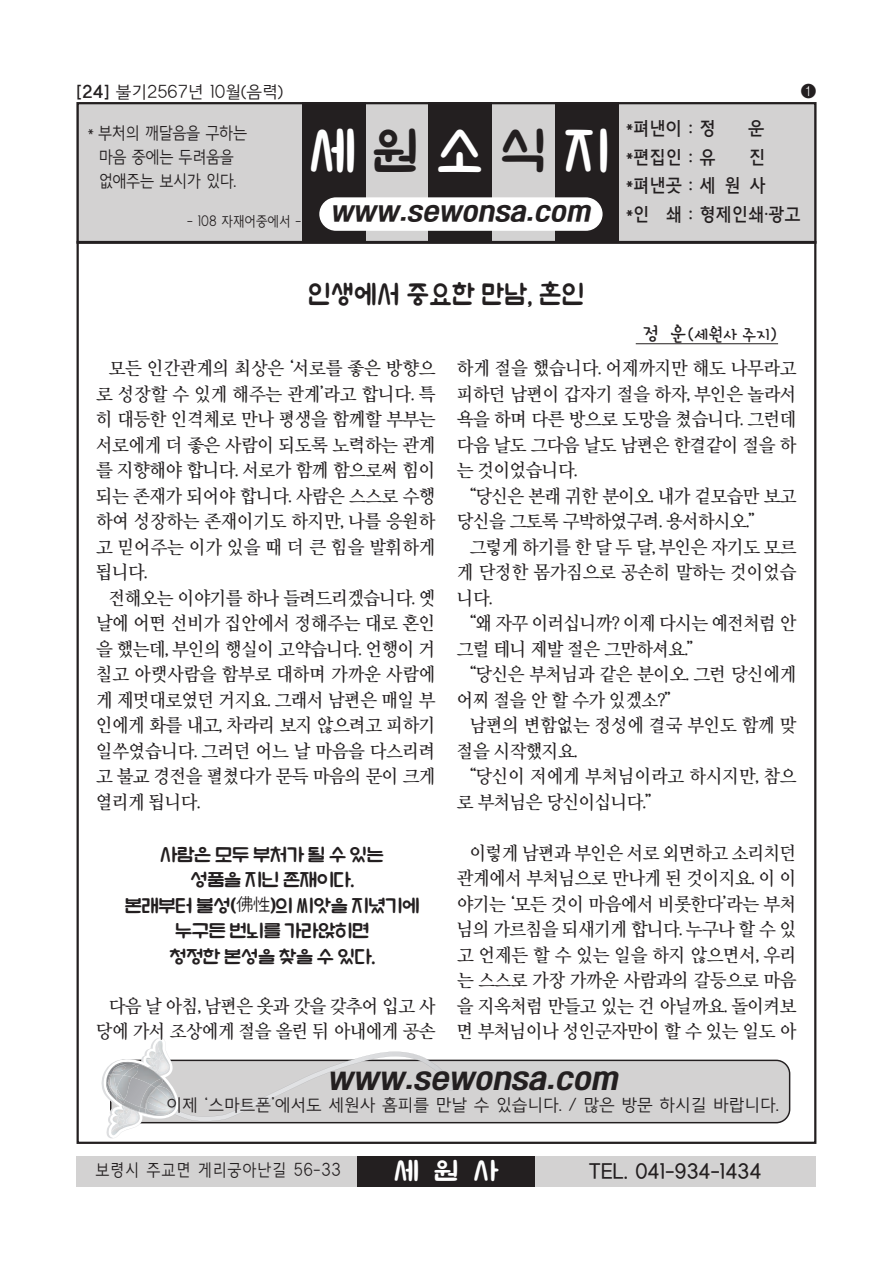
<style>
.page{position:relative;width:893px;height:1263px;background:#fff}
.page>*{position:absolute;margin:0;border:0;box-sizing:border-box;transform-origin:0 0}
.t1{font:52.5px "ic TT Chungchunseodang R";letter-spacing:.35em;color:#fff;scale:.9 1}
.t2{font:italic 28.5px "ic TT Luckysuper B";color:#231f20;scale:.9 1}
.t3{font:27px "ic TT Chungchunseodang R";color:#231f20;scale:.85 1}
.t4{font:italic 25.5px "ic TT Luckysuper B";color:#231f20;scale:.9 1}
.t5{font:25.5px "ic TT Chungchunseodang R";color:#fff}
.t6{font:19.5px "The Jung 150";color:#231f20;scale:.95 1}
.t7{font:18.75px/25.5px "THE Lux Mj 2 M U";letter-spacing:-.045em;color:#231f20;text-align:justify;scale:.95 1}
.t8{font:18.75px/25.5px "ic TT Chungchunseodang R";letter-spacing:-.05em;color:#231f20;text-align:center;scale:.95 1}
.t9{font:18.75px/25.5px "THE Lux Mj 2 M U";letter-spacing:-.025em;color:#231f20;scale:.95 1}
.t10{font:18px/28.5px "The Jung 150";color:#231f20;scale:.95 1}
.t11{font:18px "ic TT Yeowoobi R";color:#231f20;scale:.95 1}
.t12{font:16.5px "The Jung 130";color:#231f20}
.t13{font:16.5px/24px "The Jung 130";letter-spacing:-.025em;color:#231f20;text-align:center;scale:.9 1}
.t14{font:16.5px "The Jung 130";letter-spacing:.05em;color:#231f20;scale:.9 1}
.t15{font:16.5px "Nanum Gothic";color:#231f20}
.s1{font-family:"The Jung 160"}
.s2{color:#231f20}
.s3{font-size:19.5px}
.s4{font-family:"Apple Gothic"}
</style>
<div class="page">
<div style="left:77px;top:102px;width:225px;height:140px;background:#d3d2d2"></div>
<div style="left:302px;top:102px;width:63px;height:140px;background:#231f20"></div>
<div style="left:365px;top:102px;width:64px;height:140px;background:#d3d2d2"></div>
<div style="left:429px;top:102px;width:63px;height:140px;background:#231f20"></div>
<div style="left:492px;top:102px;width:63px;height:140px;background:#d3d2d2"></div>
<div style="left:555px;top:102px;width:64px;height:140px;background:#231f20"></div>
<div style="left:619px;top:102px;width:197px;height:140px;background:#d3d2d2"></div>
<hr style="left:77px;top:241px;width:739px;height:3px;background:#231f20">
<div style="left:319px;top:197px;width:284px;height:34px;background:#fff;border-radius:17px"></div>
<div style="left:77px;top:1156px;width:739px;height:30px;background:#d3d2d2"></div>
<div style="left:358px;top:1156px;width:177px;height:30px;background:#231f20"></div>
<hr style="left:636px;top:343px;width:142px;height:1px;background:#231f20">
<svg style="left:102px;top:1038px;width:688px;height:100px"></svg>
<p class="t12" style="left:77px;top:83px;width:208px"><span class="s1">[24]</span> 불기2567년 10월(음력)</p>
<p class="t15" style="left:801px;top:81px;width:17px">❶</p>
<h1 class="t1" style="left:310px;top:124px;width:336px">세<span class="s2">원</span>소<span class="s2">식</span>지</h1>
<p class="t10" style="left:626px;top:116px;width:96px">*펴낸이 : 정</p>
<p class="t10" style="left:748px;top:116px;width:19px">운</p>
<p class="t10" style="left:626px;top:144px;width:96px">*편집인 : 유</p>
<p class="t13" style="left:88px;top:122px;width:179px">* 부처의 깨달음을 구하는 마음 중에는 두려움을 없애주는 보시가 있다.</p>
<h3 class="t4" style="left:187px;top:199px;width:453px"><sub>-</sub> <sub>108</sub> <sub>자재어중에서</sub> <sub>-</sub> WWW.SEWONSA.COM</h3>
<p class="t10" style="left:626px;top:144px;width:185px;text-indent:123px">진 *펴낸곳:세원사<br>*인 쇄 : 형제인쇄.광고</p>
<h3 class="t3" style="left:308px;top:281px;width:327px">인생에서 중요한 만남, 혼인</h3>
<p class="t11" style="left:643px;top:326px;width:144px"><span class="s3">정 운</span>(세원사 주지)</p>
<p class="t7" style="left:96px;top:356px;width:359px;text-indent:13px">모든 인간관계의 최상은 ‘서로를 좋은 방향으 로 성장할 수 있게 해주는 관계’라고 합니다. 특 히 대등한 인격체로 만나 평생을 함께할 부부는 서로에게 더 좋은 사람이 되도록 노력하는 관계 를 지향해야 합니다. 서로가 함께 함으로써 힘이 되는 존재가 되어야 합니다. 사람은 스스로 수행 하여 성장하는 존재이기도 하지만, 나를 응원하 고 믿어주는 이가 있을 때 더 큰 힘을 발휘하게 됩니다.</p>
<p class="t7" style="left:96px;top:585px;width:359px;text-indent:13px">전해오는 이야기를 하나 들려드리겠습니다. 옛 날에 어떤 선비가 집안에서 정해주는 대로 혼인 을 했는데, 부인의 행실이 고약습니다. 언행이 거 칠고 아랫사람을 함부로 대하며 가까운 사람에 게 제멋대로였던 거지요. 그래서 남편은 매일 부 인에게 화를 내고, 차라리 보지 않으려고 피하기 일쑤였습니다. 그러던 어느 날 마음을 다스리려 고 불교 경전을 펼쳤다가 문득 마음의 문이 크게 열리게 됩니다.</p>
<p class="t8" style="left:124px;top:841px;width:313px">사람은 모두 부처가 될 수 있는<br>성품을 지닌 존재이다.<br>본래부터 불성(<span class="s4">佛性</span>)의 씨앗을 지녔기에 누구든 번뇌를 가라앉히면<br>청정한 본성을 찾을 수 있다.</p>
<p class="t7" style="left:96px;top:993px;width:359px;text-align:right">다음 날 아침, 남편은 옷과 갓을 갖추어 입고 사 당에 가서 조상에게 절을 올린 뒤 아내에게 공손</p>
<p class="t7" style="left:457px;top:356px;width:359px">하게 절을 했습니다. 어제까지만 해도 나무라고 피하던 남편이 갑자기 절을 하자, 부인은 놀라서 욕을 하며 다른 방으로 도망을 쳤습니다. 그런데 다음 날도 그다음 날도 남편은 한결같이 절을 하 는 것이었습니다.</p>
<p class="t7" style="left:457px;top:483px;width:359px;text-indent:13px">“당신은 본래 귀한 분이오. 내가 겉모습만 보고 당신을 그토록 구박하였구려. 용서하시오.”</p>
<p class="t7" style="left:457px;top:534px;width:359px;text-indent:13px">그렇게 하기를 한 달 두 달, 부인은 자기도 모르 게 단정한 몸가짐으로 공손히 말하는 것이었습 니다.</p>
<p class="t7" style="left:457px;top:611px;width:359px;text-indent:13px">“왜 자꾸 이러십니까? 이제 다시는 예전처럼 안 그럴 테니 제발 절은 그만하셔요.”</p>
<p class="t7" style="left:457px;top:662px;width:359px;text-indent:13px">“당신은 부처님과 같은 분이오. 그런 당신에게 어찌 절을 안 할 수가 있겠소?”</p>
<p class="t7" style="left:457px;top:713px;width:359px;text-indent:13px">남편의 변함없는 정성에 결국 부인도 함께 맞 절을 시작했지요.</p>
<p class="t9" style="left:457px;top:764px;width:359px;text-indent:13px">“당신이 저에게 부처님이라고 하시지만, 참으 로 부처님은 당신이십니다.”</p>
<p class="t7" style="left:457px;top:840px;width:359px;text-indent:13px">이렇게 남편과 부인은 서로 외면하고 소리치던 관계에서 부처님으로 만나게 된 것이지요. 이 이 야기는 ‘모든 것이 마음에서 비롯한다’라는 부처 님의 가르침을 되새기게 합니다. 누구나 할 수 있 고 언제든 할 수 있는 일을 하지 않으면서, 우리 는 스스로 가장 가까운 사람과의 갈등으로 마음 을 지옥처럼 만들고 있는 건 아닐까요. 돌이켜보 면 부처님이나 성인군자만이 할 수 있는 일도 아</p>
<h2 class="t2" style="left:327px;top:1064px;width:328px">WWW.SEWONSA.COM</h2>
<p class="t12" style="left:167px;top:1096px;width:614px">이제 ‘스마트폰’에서도 세원사 홈피를 만날 수 있습니다. / 많은 방문 하시길 바랍니다.</p>
<p class="t14" style="left:95px;top:1161px;width:274px">보령시 주교면 게리궁아난길 56-33</p>
<h3 class="t5" style="left:394px;top:1157px;width:106px">세원사</h3>
<p class="t6" style="left:589px;top:1161px;width:183px">TEL. 041-934-1434</p>
</div>
